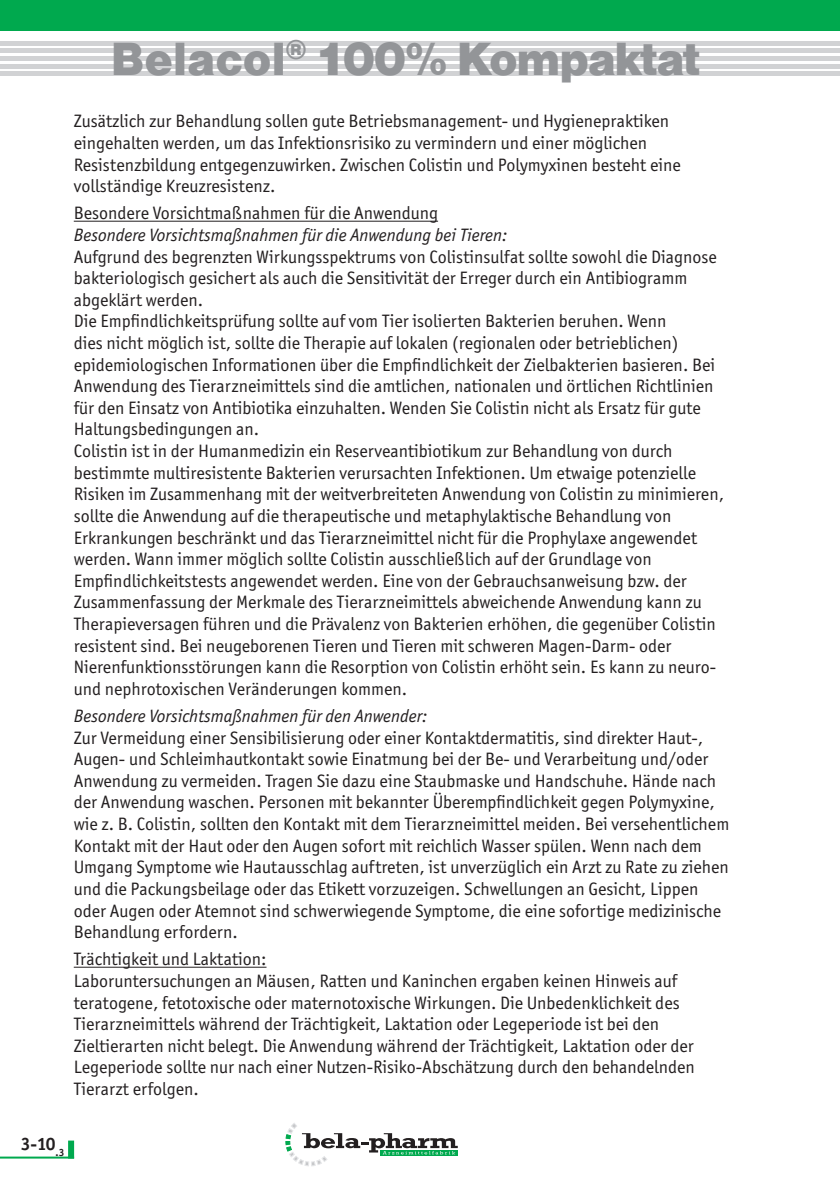
<style>
.page{position:relative;width:840px;height:1191px;background:#fff}
.page>*{position:absolute;margin:0;border:0;box-sizing:border-box;transform-origin:0 0}
.Produktname_2_Seite{font:48px "Nimbus San D Blac";letter-spacing:-.03em;color:#939598}
.Fließtext{font:18px/21.6px "Officina San Itc T";color:#231f20}
.Fließtext-2{font:italic 18px "Officina San Itc T";color:#231f20}
.Ü-Absatz{font:18px "Officina San Itc T";color:#231f20}
.Ü-Absatz-2{font:700 18px "Officina San Itc T";color:#231f20}
</style>
<div class="page">
<hr style="left:0;top:41px;width:839px;height:4px;background:#d1d2d4">
<hr style="left:0;top:49px;width:839px;height:4px;background:#d1d2d4">
<hr style="left:0;top:56px;width:839px;height:4px;background:#d1d2d4">
<hr style="left:0;top:64px;width:839px;height:4px;background:#d1d2d4">
<hr style="left:0;top:72px;width:839px;height:4px;background:#d1d2d4">
<div style="left:0;top:0;width:839px;height:31px;background:#00a94e"></div>
<hr style="left:74px;top:221px;width:364px;height:1px;background:#231f20">
<hr style="left:74px;top:966px;width:192px;height:1px;background:#231f20">
<svg style="left:285px;top:1123px;width:172px;height:43px"></svg>
<svg style="left:68px;top:1140px;width:6px;height:16px"></svg>
<hr style="left:0;top:1156px;width:74px;height:2px;background:#00a94e">
<p class="Produktname_2_Seite" style="left:111px;top:31px;width:591px">Belacol<sup>®</sup> 100% Kompaktat</p>
<p class="Fließtext" style="left:74px;top:110px;width:608px">Zusätzlich zur Behandlung sollen gute Betriebsmanagement- und Hygienepraktiken eingehalten werden, um das Infektionsrisiko zu vermindern und einer möglichen Resistenzbildung entgegenzuwirken. Zwischen Colistin und Polymyxinen besteht eine vollständige Kreuzresistenz.</p>
<p class="Ü-Absatz" style="left:74px;top:203px;width:365px">Besondere Vorsichtmaßnahmen für die Anwendung</p>
<p class="Fließtext-2" style="left:74px;top:225px;width:435px">Besondere Vorsichtsmaßnahmen für die Anwendung bei Tieren:</p>
<p class="Fließtext" style="left:74px;top:246px;width:644px">Aufgrund des begrenzten Wirkungsspektrums von Colistinsulfat sollte sowohl die Diagnose bakteriologisch gesichert als auch die Sensitivität der Erreger durch ein Antibiogramm abgeklärt werden.</p>
<p class="Fließtext" style="left:74px;top:310px;width:642px">Die Empfindlichkeitsprüfung sollte auf vom Tier isolierten Bakterien beruhen. Wenn<br>dies nicht möglich ist, sollte die Therapie auf lokalen (regionalen oder betrieblichen) epidemiologischen Informationen über die Empfindlichkeit der Zielbakterien basieren. Bei Anwendung des Tierarzneimittels sind die amtlichen, nationalen und örtlichen Richtlinien für den Einsatz von Antibiotika einzuhalten. Wenden Sie Colistin nicht als Ersatz für gute Haltungsbedingungen an.</p>
<p class="Fließtext" style="left:74px;top:440px;width:651px">Colistin ist in der Humanmedizin ein Reserveantibiotikum zur Behandlung von durch bestimmte multiresistente Bakterien verursachten Infektionen. Um etwaige potenzielle Risiken im Zusammenhang mit der weitverbreiteten Anwendung von Colistin zu minimieren, sollte die Anwendung auf die therapeutische und metaphylaktische Behandlung von Erkrankungen beschränkt und das Tierarzneimittel nicht für die Prophylaxe angewendet werden. Wann immer möglich sollte Colistin ausschließlich auf der Grundlage von Empfindlichkeitstests angewendet werden. Eine von der Gebrauchsanweisung bzw. der Zusammenfassung der Merkmale des Tierarzneimittels abweichende Anwendung kann zu Therapieversagen führen und die Prävalenz von Bakterien erhöhen, die gegenüber Colistin resistent sind. Bei neugeborenen Tieren und Tieren mit schweren Magen-Darm- oder Nierenfunktionsstörungen kann die Resorption von Colistin erhöht sein. Es kann zu neuro&shy;und nephrotoxischen Veränderungen kommen.</p>
<p class="Fließtext-2" style="left:74px;top:706px;width:355px">Besondere Vorsichtsmaßnahmen für den Anwender:</p>
<p class="Fließtext" style="left:74px;top:726px;width:656px">Zur Vermeidung einer Sensibilisierung oder einer Kontaktdermatitis, sind direkter Haut-, Augen- und Schleimhautkontakt sowie Einatmung bei der Be- und Verarbeitung und/oder Anwendung zu vermeiden. Tragen Sie dazu eine Staubmaske und Handschuhe. Hände nach der Anwendung waschen. Personen mit bekannter Überempfindlichkeit gegen Polymyxine, wie z. B. Colistin, sollten den Kontakt mit dem Tierarzneimittel meiden. Bei versehentlichem Kontakt mit der Haut oder den Augen sofort mit reichlich Wasser spülen. Wenn nach dem Umgang Symptome wie Hautausschlag auftreten, ist unverzüglich ein Arzt zu Rate zu ziehen und die Packungsbeilage oder das Etikett vorzuzeigen. Schwellungen an Gesicht, Lippen oder Augen oder Atemnot sind schwerwiegende Symptome, die eine sofortige medizinische Behandlung erfordern.</p>
<p class="Fließtext" style="left:74px;top:948px;width:194px">Trächtigkeit und Laktation:</p>
<p class="Fließtext" style="left:74px;top:970px;width:622px">Laboruntersuchungen an Mäusen, Ratten und Kaninchen ergaben keinen Hinweis auf teratogene, fetotoxische oder maternotoxische Wirkungen. Die Unbedenklichkeit des Tierarzneimittels während der Trächtigkeit, Laktation oder Legeperiode ist bei den Zieltierarten nicht belegt. Die Anwendung während der Trächtigkeit, Laktation oder der Legeperiode sollte nur nach einer Nutzen-Risiko-Abschätzung durch den behandelnden Tierarzt erfolgen.</p>
<p class="Ü-Absatz-2" style="left:21px;top:1132px;width:45px">3-10<sub>.3</sub></p>
</div>
